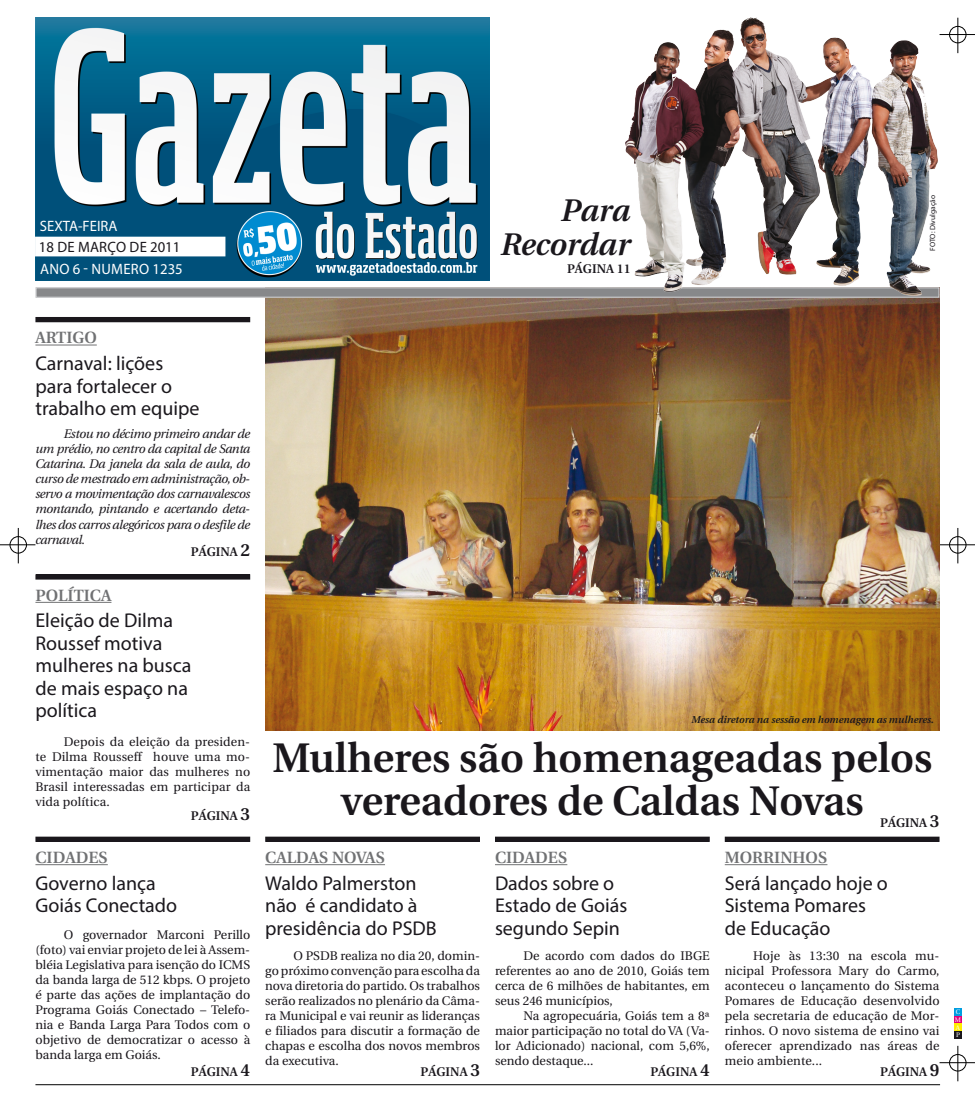
<style>
.page{position:relative;width:975px;height:1099px;background:#fff}
.page>*{position:absolute;margin:0;border:0;box-sizing:border-box;transform-origin:0 0}
.Corpo_de_Texto{font:600 41.25px/43.8px "Utopia";color:#1a171c;text-align:center}
.Título_Artigos{font:italic 600 31.25px "Utopia";color:#1a171c}
.Corpo_de_Texto-2{font:20px/22.5px "Myriad Pro";color:#1a171c}
.Chapéu{font:600 16.25px "Utopia";color:#707173}
.Corpo_de_Texto-3{font:15px "Myriad Pro";letter-spacing:.005em;color:#1a171c}
.Corpo_de_Texto-4{font:15px "Myriad Pro";letter-spacing:.02em;color:#fff}
.Corpo_de_Texto-5{font:15px "Myriad Pro";color:#fff}
.Corpo_de_Texto-6{font:12.5px/15px "Utopia";color:#1a171c;text-align:justify}
.Corpo_de_Texto-7{font:italic 12.5px/15px "Utopia";letter-spacing:-.03em;color:#1a171c;text-align:justify}
.Corpo_de_Texto-8{font:600 12.5px "Utopia";color:#1a171c}
.Título_Artigos-2{font:600 12.5px "Utopia";color:#1a171c}
.Legendas_de_Fotos{font:italic 600 10px "Utopia";color:#1a171c}
.Crédito_Fotos{font:7.5px "Myriad Pro";color:#1a171c}
.Corpo_de_Texto-9{font:6.62px "Utopia";color:#fff}
.s1{font-size:17.5px}
</style>
<div class="page">
<hr style="left:0;top:544px;width:35px;height:1px;background:#000">
<hr style="left:18px;top:528px;width:1px;height:35px;background:#000">
<div style="left:10px;top:536px;width:17px;height:17px;border:1px solid #000;border-radius:50%"></div>
<hr style="left:939px;top:34px;width:35px;height:1px;background:#000">
<hr style="left:957px;top:18px;width:1px;height:35px;background:#000">
<div style="left:949px;top:26px;width:17px;height:17px;border:1px solid #000;border-radius:50%"></div>
<hr style="left:939px;top:1062px;width:35px;height:1px;background:#000">
<hr style="left:957px;top:1045px;width:1px;height:36px;background:#000">
<div style="left:949px;top:1054px;width:17px;height:17px;border:1px solid #000;border-radius:50%"></div>
<div style="left:954px;top:1008px;width:7px;height:7px;background:#009ee0"></div>
<div style="left:954px;top:1015px;width:7px;height:8px;background:#e2007a"></div>
<div style="left:954px;top:1023px;width:7px;height:7px;background:#ffed00"></div>
<div style="left:954px;top:1030px;width:7px;height:8px;background:#1a171c"></div>
<hr style="left:35px;top:1084px;width:905px;height:1px;background:#000">
<hr style="left:939px;top:544px;width:35px;height:1px;background:#000">
<hr style="left:957px;top:528px;width:1px;height:35px;background:#000">
<div style="left:949px;top:536px;width:17px;height:17px;border:1px solid #000;border-radius:50%"></div>
<img style="left:265px;top:298px;width:674px;height:433px">
<img style="left:35px;top:18px;width:454px;height:262px">
<div style="left:35px;top:287px;width:904px;height:11px;background:#87888a;border:1px solid #c6c7c9"></div>
<hr style="left:35px;top:864px;width:73px;height:1px;background:#707173">
<hr style="left:36px;top:837px;width:213px;height:4px;background:#1a171c">
<div style="left:35px;top:836px;width:215px;height:5px;border:1px solid #1a171c"></div>
<hr style="left:265px;top:864px;width:120px;height:1px;background:#707173">
<hr style="left:266px;top:837px;width:213px;height:4px;background:#1a171c">
<div style="left:265px;top:836px;width:215px;height:5px;border:1px solid #1a171c"></div>
<hr style="left:495px;top:864px;width:72px;height:1px;background:#707173">
<hr style="left:495px;top:837px;width:214px;height:4px;background:#1a171c">
<div style="left:495px;top:836px;width:214px;height:5px;border:1px solid #1a171c"></div>
<hr style="left:724px;top:864px;width:103px;height:1px;background:#707173">
<hr style="left:725px;top:837px;width:213px;height:4px;background:#1a171c">
<div style="left:724px;top:836px;width:215px;height:5px;border:1px solid #1a171c"></div>
<hr style="left:35px;top:344px;width:62px;height:1px;background:#707173">
<hr style="left:36px;top:317px;width:213px;height:4px;background:#1a171c">
<div style="left:35px;top:317px;width:215px;height:5px;border:1px solid #1a171c"></div>
<hr style="left:35px;top:602px;width:76px;height:1px;background:#707173">
<hr style="left:36px;top:575px;width:213px;height:4px;background:#1a171c">
<div style="left:35px;top:574px;width:215px;height:5px;border:1px solid #1a171c"></div>
<img style="left:620px;top:18px;width:319px;height:278px">
<p class="Corpo_de_Texto-5" style="left:40px;top:216px;width:79px">SEXTA-FEIRA</p>
<p class="Corpo_de_Texto-3" style="left:39px;top:237px;width:143px">18 DE MARÇO DE 2011</p>
<p class="Corpo_de_Texto-4" style="left:40px;top:260px;width:144px">ANO 6 - NUMERO 1235</p>
<p class="Título_Artigos" style="left:560px;top:193px;width:71px">Para</p>
<p class="Título_Artigos" style="left:500px;top:227px;width:132px">Recordar</p>
<p class="Título_Artigos-2" style="left:567px;top:262px;width:65px">PÁGINA 11</p>
<p class="Crédito_Fotos" style="left:928px;top:251px;width:57px;rotate:-90deg">FOTO: Divulgação</p>
<p class="Chapéu" style="left:35px;top:329px;width:63px">ARTIGO</p>
<p class="Corpo_de_Texto-2" style="left:35px;top:352px;width:166px">Carnaval: lições para fortalecer o trabalho em equipe</p>
<p class="Corpo_de_Texto-7" style="left:35px;top:427px;width:216px;text-indent:28px">Estou no décimo primeiro andar de um prédio, no centro da capital de Santa Catarina. Da janela da sala de aula, do curso de mestrado em administração, ob&shy;servo a movimentação dos carnavalescos montando, pintando e acertando deta&shy;lhes dos carros alegóricos para o desfile de carnaval.</p>
<p class="Corpo_de_Texto-8" style="left:191px;top:545px;width:61px">PÁGINA <span class="s1">2</span></p>
<p class="Chapéu" style="left:35px;top:586px;width:77px">POLÍTICA</p>
<p class="Corpo_de_Texto-2" style="left:35px;top:609px;width:139px">Eleição de Dilma<br>Roussef motiva</p>
<p class="Corpo_de_Texto-2" style="left:35px;top:654px;width:157px">mulheres na busca de mais espaço na política</p>
<p class="Corpo_de_Texto-6" style="left:35px;top:734px;width:216px;text-indent:28px">Depois da eleição da presiden&shy;te Dilma Rousseff houve uma mo&shy;vimentação maior das mulheres no Brasil interessadas em participar da vida política.</p>
<p class="Corpo_de_Texto-8" style="left:191px;top:808px;width:61px">PÁGINA <span class="s1">3</span></p>
<p class="Chapéu" style="left:35px;top:848px;width:74px">CIDADES</p>
<p class="Corpo_de_Texto-2" style="left:35px;top:871px;width:122px">Governo lança</p>
<p class="Corpo_de_Texto-2" style="left:35px;top:894px;width:143px">Goiás Conectado</p>
<p class="Corpo_de_Texto-6" style="left:35px;top:927px;width:216px;text-indent:28px">O governador Marconi Perillo (foto) vai enviar projeto de lei à Assem&shy;bléia Legislativa para isenção do ICMS da banda larga de 512 kbps. O projeto é parte das ações de implantação do Programa Goiás Conectado – Telefo&shy;nia e Banda Larga Para Todos com o objetivo de democratizar o acesso à banda larga em Goiás.</p>
<p class="Corpo_de_Texto-8" style="left:191px;top:1064px;width:61px">PÁGINA <span class="s1">4</span></p>
<p class="Legendas_de_Fotos" style="left:691px;top:713px;width:244px">Mesa diretora na sessão em homenagem as mulheres.</p>
<p class="Corpo_de_Texto" style="left:272px;top:736px;width:661px">Mulheres são homenageadas pelos vereadores de Caldas Novas</p>
<p class="Corpo_de_Texto-8" style="left:880px;top:815px;width:61px">PÁGINA <span class="s1">3</span></p>
<p class="Chapéu" style="left:265px;top:848px;width:121px">CALDAS NOVAS</p>
<p class="Chapéu" style="left:495px;top:848px;width:74px">CIDADES</p>
<p class="Chapéu" style="left:724px;top:848px;width:104px">MORRINHOS</p>
<p class="Corpo_de_Texto-2" style="left:265px;top:871px;width:173px">Waldo Palmerston não é candidato à presidência do PSDB</p>
<p class="Corpo_de_Texto-6" style="left:265px;top:948px;width:216px;text-indent:28px">O PSDB realiza no dia 20, domin&shy;go próximo convenção para escolha da nova diretoria do partido. Os trabalhos serão realizados no plenário da Câma&shy;ra Municipal e vai reunir as lideranças e filiados para discutir a formação de chapas e escolha dos novos membros da executiva.</p>
<p class="Corpo_de_Texto-8" style="left:420px;top:1064px;width:61px">PÁGINA <span class="s1">3</span></p>
<p class="Corpo_de_Texto-2" style="left:495px;top:871px;width:121px">Dados sobre o</p>
<p class="Corpo_de_Texto-2" style="left:495px;top:894px;width:134px">Estado de Goiás</p>
<p class="Corpo_de_Texto-2" style="left:495px;top:916px;width:126px">segundo Sepin</p>
<p class="Corpo_de_Texto-6" style="left:495px;top:948px;width:216px;text-indent:28px">De acordo com dados do IBGE referentes ao ano de 2010, Goiás tem cerca de 6 milhões de habitantes, em seus 246 municípios,</p>
<p class="Corpo_de_Texto-6" style="left:495px;top:1008px;width:216px;text-indent:28px">Na agropecuária, Goiás tem a 8ª maior participação no total do VA (Va&shy;lor Adicionado) nacional, com 5,6%, sendo destaque...</p>
<p class="Corpo_de_Texto-8" style="left:650px;top:1064px;width:61px">PÁGINA <span class="s1">4</span></p>
<p class="Corpo_de_Texto-2" style="left:724px;top:871px;width:165px">Será lançado hoje o<br>Sistema Pomares</p>
<p class="Corpo_de_Texto-2" style="left:724px;top:916px;width:107px">de Educação</p>
<p class="Corpo_de_Texto-6" style="left:724px;top:948px;width:216px;text-indent:28px">Hoje às 13:30 na escola mu&shy;nicipal Professora Mary do Carmo, aconteceu o lançamento do Sistema Pomares de Educação desenvolvido pela secretaria de educação de Mor&shy;rinhos. O novo sistema de ensino vai oferecer aprendizado nas áreas de meio ambiente...</p>
<p class="Corpo_de_Texto-8" style="left:880px;top:1064px;width:61px">PÁGINA <span class="s1">9</span></p>
<p class="Corpo_de_Texto-9" style="left:955px;top:1008px;width:6px">C</p>
<p class="Corpo_de_Texto-9" style="left:954px;top:1016px;width:8px">M</p>
<p class="Corpo_de_Texto-9" style="left:955px;top:1023px;width:6px">A</p>
<p class="Corpo_de_Texto-9" style="left:955px;top:1031px;width:5px">P</p>
</div>
